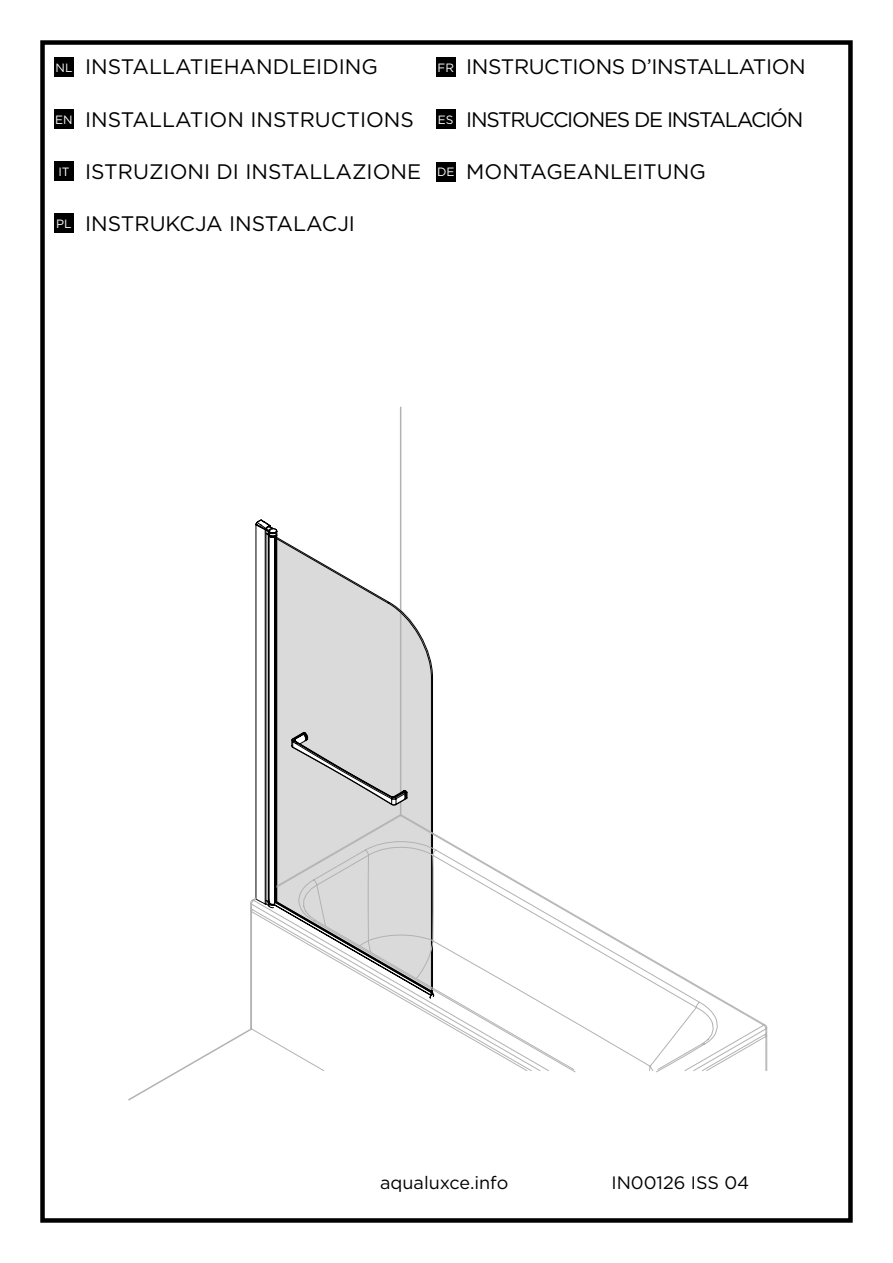
<style>
.page{position:relative;width:893px;height:1263px;background:#fff}
.page>*{position:absolute;margin:0;border:0;box-sizing:border-box;transform-origin:0 0}
.t1{font:21px "Gotham";color:#000}
.t2{font:21px "Gotham";letter-spacing:-.02em;color:#000}
.t3{font:21px "Gotham";letter-spacing:-.06em;color:#000}
.t4{font:18px "Gotham";color:#000}
.t5{font:12px "Gotham";color:#fff}
</style>
<div class="page">
<div style="left:40px;top:40px;width:813px;height:1183px;border:4px solid #000"></div>
<div style="left:54px;top:58px;width:20px;height:19px;background:#000"></div>
<div style="left:436px;top:58px;width:19px;height:19px;background:#000"></div>
<div style="left:436px;top:110px;width:19px;height:19px;background:#000"></div>
<div style="left:54px;top:110px;width:20px;height:19px;background:#000"></div>
<div style="left:54px;top:162px;width:20px;height:19px;background:#000"></div>
<div style="left:436px;top:162px;width:19px;height:19px;background:#000"></div>
<div style="left:54px;top:214px;width:20px;height:19px;background:#000"></div>
<hr style="left:400px;top:407px;width:1px;height:408px;background:#b3b2b2">
<svg style="left:250px;top:833px;width:517px;height:239px"></svg>
<svg style="left:255px;top:519px;width:179px;height:480px"></svg>
<svg style="left:128px;top:1027px;width:126px;height:73px"></svg>
<p class="t5" style="left:56px;top:60px;width:18px">NL</p>
<p class="t5" style="left:55px;top:112px;width:19px">EN</p>
<p class="t5" style="left:58px;top:164px;width:13px">IT</p>
<p class="t5" style="left:56px;top:216px;width:17px">PL</p>
<p class="t1" style="left:85px;top:54px;width:294px">INSTALLATIEHANDLEIDING</p>
<p class="t1" style="left:85px;top:106px;width:330px">INSTALLATION INSTRUCTIONS</p>
<p class="t1" style="left:85px;top:158px;width:338px">ISTRUZIONI DI INSTALLAZIONE</p>
<p class="t1" style="left:85px;top:210px;width:272px">INSTRUKCJA INSTALACJI</p>
<p class="t5" style="left:437px;top:60px;width:18px">FR</p>
<p class="t5" style="left:438px;top:112px;width:17px">ES</p>
<p class="t5" style="left:437px;top:164px;width:19px">DE</p>
<p class="t2" style="left:466px;top:54px;width:341px">INSTRUCTIONS D’INSTALLATION</p>
<p class="t3" style="left:466px;top:106px;width:339px">INSTRUCCIONES DE INSTALACIÓN</p>
<p class="t1" style="left:466px;top:158px;width:241px">MONTAGEANLEITUNG</p>
<p class="t4" style="left:380px;top:1171px;width:130px">aqualuxce.info</p>
<p class="t4" style="left:611px;top:1171px;width:139px">IN00126 ISS 04</p>
</div>
